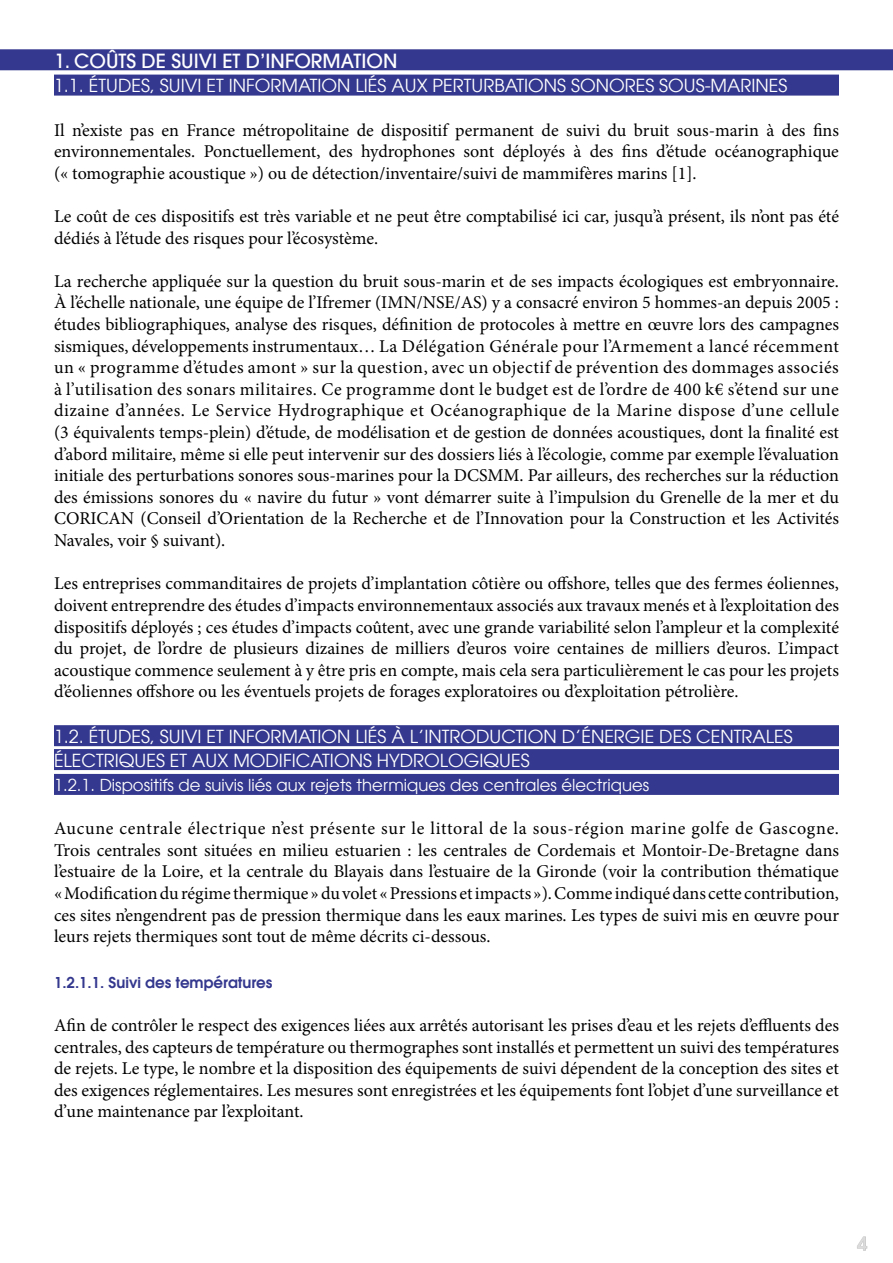
<style>
.page{position:relative;width:893px;height:1263px;background:#fff}
.page>*{position:absolute;margin:0;border:0;box-sizing:border-box;transform-origin:0 0}
.t1{font:500 19.5px "Avant Garde LT";color:#fff}
.t2{font:18px/21.6px "Minion Pro";color:#000;text-align:justify}
.t3{font:18px/24px "Avant Garde LT";color:#fff}
.t4{font:500 18px "Avant Garde LT";color:#dadada}
.t5{font:16.5px "Avant Garde LT";color:#fff}
.t6{font:600 15px "Avant Garde LT";color:#34388e}
</style>
<div class="page">
<svg style="left:857px;top:1236px;width:10px;height:15px"></svg>
<div style="left:54px;top:725px;width:785px;height:21px;background:#34388e"></div>
<div style="left:0;top:49px;width:893px;height:21px;background:#34388e"></div>
<div style="left:54px;top:75px;width:785px;height:21px;background:#34388e"></div>
<div style="left:54px;top:749px;width:785px;height:21px;background:#34388e"></div>
<div style="left:54px;top:774px;width:785px;height:21px;background:#34388e"></div>
<p class="t1" style="left:54px;top:49px;width:345px">1. COÛTS DE SUIVI ET D’INFORMATION</p>
<p class="t3" style="left:54px;top:74px;width:735px">1.1. ÉTUDES, SUIVI ET INFORMATION LIÉS AUX PERTURBATIONS SONORES SOUS-MARINES</p>
<p class="t2" style="left:54px;top:119px;width:786px">Il n’existe pas en France métropolitaine de dispositif permanent de suivi du bruit sous-marin à des fins environnementales. Ponctuellement, des hydrophones sont déployés à des fins d’étude océanographique (« tomographie acoustique ») ou de détection/inventaire/suivi de mammifères marins [1].</p>
<p class="t2" style="left:54px;top:206px;width:786px">Le coût de ces dispositifs est très variable et ne peut être comptabilisé ici car, jusqu’à présent, ils n’ont pas été dédiés à l’étude des risques pour l’écosystème.</p>
<p class="t2" style="left:54px;top:270px;width:787px">La recherche appliquée sur la question du bruit sous-marin et de ses impacts écologiques est embryonnaire.<br>À l’échelle nationale, une équipe de l’Ifremer (IMN/NSE/AS) y a consacré environ 5 hommes-an depuis 2005 : études bibliographiques, analyse des risques, définition de protocoles à mettre en œuvre lors des campagnes sismiques, développements instrumentaux… La Délégation Générale pour l’Armement a lancé récemment un « programme d’études amont » sur la question, avec un objectif de prévention des dommages associés à l’utilisation des sonars militaires. Ce programme dont le budget est de l’ordre de 400 k€ s’étend sur une dizaine d’années. Le Service Hydrographique et Océanographique de la Marine dispose d’une cellule (3 équivalents temps-plein) d’étude, de modélisation et de gestion de données acoustiques, dont la finalité est d’abord militaire, même si elle peut intervenir sur des dossiers liés à l’écologie, comme par exemple l’évaluation initiale des perturbations sonores sous-marines pour la DCSMM. Par ailleurs, des recherches sur la réduction des émissions sonores du « navire du futur » vont démarrer suite à l’impulsion du Grenelle de la mer et du CORICAN (Conseil d’Orientation de la Recherche et de l’Innovation pour la Construction et les Activités Navales, voir § suivant).</p>
<p class="t2" style="left:54px;top:573px;width:786px">Les entreprises commanditaires de projets d’implantation côtière ou offshore, telles que des fermes éoliennes, doivent entreprendre des études d’impacts environnementaux associés aux travaux menés et à l’exploitation des dispositifs déployés ; ces études d’impacts coûtent, avec une grande variabilité selon l’ampleur et la complexité du projet, de l’ordre de plusieurs dizaines de milliers d’euros voire centaines de milliers d’euros. L’impact acoustique commence seulement à y être pris en compte, mais cela sera particulièrement le cas pour les projets d’éoliennes offshore ou les éventuels projets de forages exploratoires ou d’exploitation pétrolière.</p>
<p class="t3" style="left:54px;top:724px;width:740px">1.2. ÉTUDES, SUIVI ET INFORMATION LIÉS À L’INTRODUCTION D’ÉNERGIE DES CENTRALES<br>ÉLECTRIQUES ET AUX MODIFICATIONS HYDROLOGIQUES</p>
<p class="t5" style="left:54px;top:775px;width:597px">1.2.1. Dispositifs de suivis liés aux rejets thermiques des centrales électriques</p>
<p class="t2" style="left:54px;top:818px;width:786px">Aucune centrale électrique n’est présente sur le littoral de la sous-région marine golfe de Gascogne.<br>Trois centrales sont situées en milieu estuarien : les centrales de Cordemais et Montoir-De-Bretagne dans l’estuaire de la Loire, et la centrale du Blayais dans l’estuaire de la Gironde (voir la contribution thématique « Modification du régime thermique » du volet « Pressions et impacts »). Comme indiqué dans cette contribution, ces sites n’engendrent pas de pression thermique dans les eaux marines. Les types de suivi mis en œuvre pour leurs rejets thermiques sont tout de même décrits ci-dessous.</p>
<p class="t6" style="left:54px;top:972px;width:220px">1.2.1.1. Suivi des températures</p>
<p class="t2" style="left:54px;top:1014px;width:786px">Afin de contrôler le respect des exigences liées aux arrêtés autorisant les prises d’eau et les rejets d’effluents des centrales, des capteurs de température ou thermographes sont installés et permettent un suivi des températures de rejets. Le type, le nombre et la disposition des équipements de suivi dépendent de la conception des sites et des exigences réglementaires. Les mesures sont enregistrées et les équipements font l’objet d’une surveillance et d’une maintenance par l’exploitant.</p>
<p class="t4" style="left:857px;top:1232px;width:11px">4</p>
</div>
